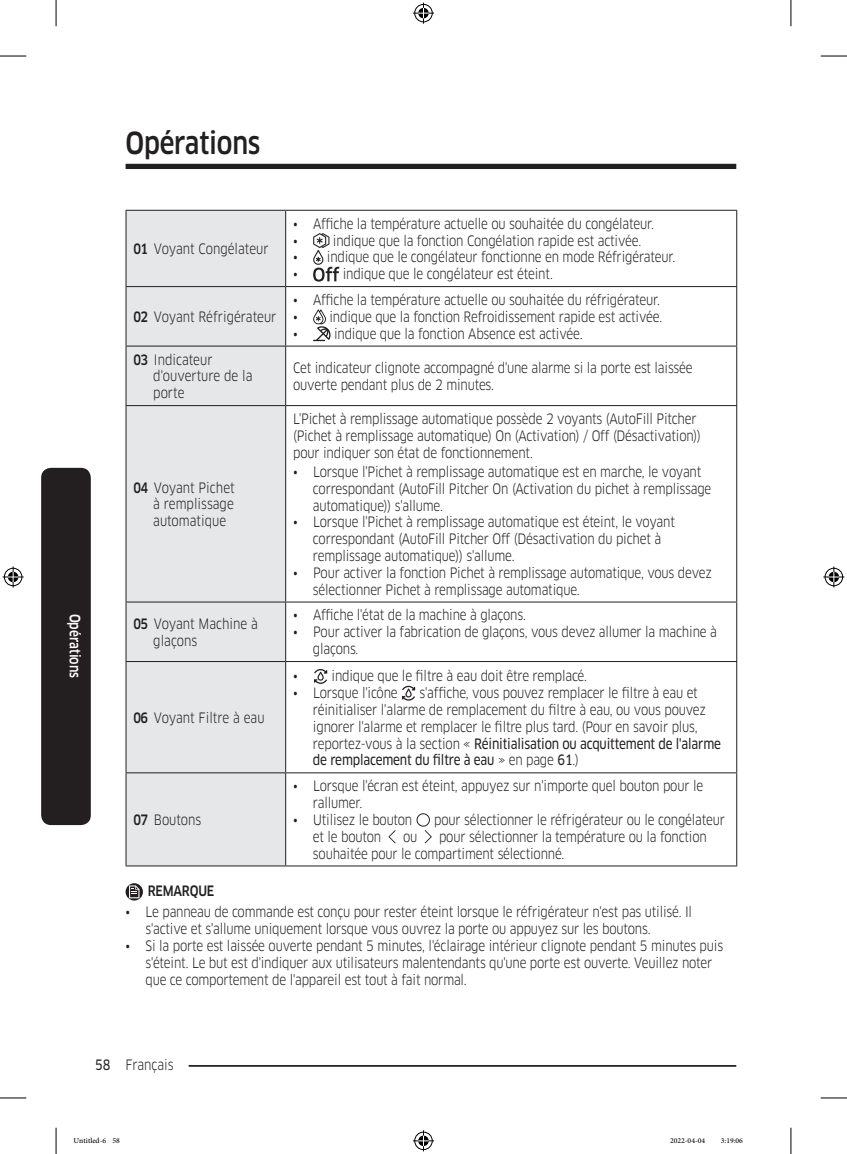
<style>
.page{position:relative;width:847px;height:1154px;background:#fff}
.page>*{position:absolute;margin:0;border:0;box-sizing:border-box;transform-origin:0 0}
.t1{font:500 29.75px "Samsung Clan Pro";letter-spacing:-.01em;color:#231f20;scale:.85 1}
.t2{font:14px/16.8px "Samsung Clan Pro";letter-spacing:-.015em;color:#231f20;scale:.85 1}
.Sidebar{font:500 14px "Samsung Clan Pro";color:#fff;scale:.85 1}
.DL_DT_Icon{font:500 14px "Samsung Clan Pro";letter-spacing:-.015em;color:#231f20;scale:.85 1}
.t3{font:10.5px "Adobe Arabic";color:#000}
.s1{font-weight:500}
.s2{font-family:"Samsung Clan Pro News"}
</style>
<div class="page">
<div style="left:125px;top:164px;width:611px;height:5px;background:#231f20"></div>
<hr style="left:125px;top:1065px;width:611px;height:2px;background:#231f20">
<div style="left:111px;top:1055px;width:78px;height:17px;background:#fff"></div>
<div style="left:41px;top:468px;width:50px;height:357px;background:#231f20;border-radius:10px"></div>
<div style="left:126px;top:211px;width:159px;height:654px;background:#e6e7e9"></div>
<hr style="left:125px;top:210px;width:160px;height:1px;background:#231f20">
<hr style="left:125px;top:211px;width:1px;height:75px;background:#231f20">
<hr style="left:285px;top:210px;width:451px;height:1px;background:#231f20">
<hr style="left:285px;top:211px;width:1px;height:75px;background:#231f20">
<hr style="left:736px;top:211px;width:1px;height:75px;background:#231f20">
<hr style="left:125px;top:286px;width:160px;height:1px;background:#231f20">
<hr style="left:125px;top:287px;width:1px;height:59px;background:#231f20">
<hr style="left:285px;top:286px;width:451px;height:1px;background:#231f20">
<hr style="left:285px;top:287px;width:1px;height:59px;background:#231f20">
<hr style="left:736px;top:287px;width:1px;height:59px;background:#231f20">
<hr style="left:125px;top:346px;width:160px;height:1px;background:#231f20">
<hr style="left:125px;top:346px;width:1px;height:59px;background:#231f20">
<hr style="left:285px;top:346px;width:451px;height:1px;background:#231f20">
<hr style="left:285px;top:346px;width:1px;height:59px;background:#231f20">
<hr style="left:736px;top:346px;width:1px;height:59px;background:#231f20">
<hr style="left:125px;top:405px;width:160px;height:1px;background:#231f20">
<hr style="left:125px;top:406px;width:1px;height:195px;background:#231f20">
<hr style="left:285px;top:405px;width:451px;height:1px;background:#231f20">
<hr style="left:285px;top:406px;width:1px;height:195px;background:#231f20">
<hr style="left:736px;top:406px;width:1px;height:195px;background:#231f20">
<hr style="left:125px;top:601px;width:160px;height:1px;background:#231f20">
<hr style="left:125px;top:602px;width:1px;height:59px;background:#231f20">
<hr style="left:285px;top:601px;width:451px;height:1px;background:#231f20">
<hr style="left:285px;top:602px;width:1px;height:59px;background:#231f20">
<hr style="left:736px;top:602px;width:1px;height:59px;background:#231f20">
<hr style="left:125px;top:661px;width:160px;height:1px;background:#231f20">
<hr style="left:125px;top:662px;width:1px;height:110px;background:#231f20">
<hr style="left:285px;top:661px;width:451px;height:1px;background:#231f20">
<hr style="left:285px;top:662px;width:1px;height:110px;background:#231f20">
<hr style="left:736px;top:662px;width:1px;height:110px;background:#231f20">
<hr style="left:125px;top:772px;width:160px;height:1px;background:#231f20">
<hr style="left:125px;top:773px;width:1px;height:92px;background:#231f20">
<hr style="left:285px;top:772px;width:451px;height:1px;background:#231f20">
<hr style="left:285px;top:773px;width:1px;height:92px;background:#231f20">
<hr style="left:736px;top:773px;width:1px;height:92px;background:#231f20">
<hr style="left:125px;top:865px;width:160px;height:1px;background:#231f20">
<hr style="left:285px;top:865px;width:451px;height:1px;background:#231f20">
<svg style="left:313px;top:233px;width:26px;height:49px"></svg>
<svg style="left:313px;top:309px;width:17px;height:32px"></svg>
<svg style="left:314px;top:669px;width:13px;height:15px"></svg>
<svg style="left:402px;top:686px;width:13px;height:15px"></svg>
<svg style="left:388px;top:830px;width:7px;height:13px"></svg>
<svg style="left:416px;top:813px;width:15px;height:30px"></svg>
<svg style="left:125px;top:883px;width:18px;height:17px"></svg>
<svg style="left:129px;top:885px;width:10px;height:13px"></svg>
<svg style="left:0;top:56px;width:26px;height:1px"></svg>
<svg style="left:820px;top:56px;width:26px;height:1px"></svg>
<svg style="left:0;top:1097px;width:26px;height:1px"></svg>
<svg style="left:820px;top:1097px;width:26px;height:1px"></svg>
<svg style="left:56px;top:0;width:1px;height:26px"></svg>
<svg style="left:56px;top:1128px;width:1px;height:26px"></svg>
<svg style="left:790px;top:0;width:1px;height:26px"></svg>
<svg style="left:790px;top:1128px;width:1px;height:26px"></svg>
<svg style="left:413px;top:3px;width:21px;height:21px"></svg>
<svg style="left:413px;top:1130px;width:21px;height:21px"></svg>
<svg style="left:3px;top:566px;width:21px;height:21px"></svg>
<svg style="left:823px;top:566px;width:21px;height:21px"></svg>
<h1 class="t1" style="left:125px;top:125px;width:160px">Opérations</h1>
<p class="t2" style="left:133px;top:240px;width:160px"><span class="s1">01</span> Voyant Congélateur</p>
<p class="t2" style="left:133px;top:308px;width:170px"><span class="s1">02</span> Voyant Réfrigérateur</p>
<p class="t2" style="left:293px;top:215px;width:426px">• Affiche la température actuelle ou souhaitée du congélateur.</p>
<p class="t2" style="left:293px;top:232px;width:7px">•</p>
<p class="t2" style="left:333px;top:232px;width:364px">indique que la fonction Congélation rapide est activée.</p>
<p class="t2" style="left:293px;top:249px;width:451px">• indique que le congélateur fonctionne en mode Réfrigérateur.</p>
<p class="t2" style="left:293px;top:266px;width:7px">•</p>
<p class="t2" style="left:342px;top:266px;width:249px">indique que le congélateur est éteint.</p>
<p class="t2" style="left:293px;top:291px;width:433px">• Affiche la température actuelle ou souhaitée du réfrigérateur.</p>
<p class="t2" style="left:293px;top:308px;width:435px">• indique que la fonction Refroidissement rapide est activée.</p>
<p class="t2" style="left:293px;top:325px;width:7px">•</p>
<p class="t2" style="left:334px;top:325px;width:294px">indique que la fonction Absence est activée.</p>
<p class="t2" style="left:153px;top:351px;width:118px;text-indent:-20px"><span class="s1">03</span> Indicateur d'ouverture de la porte</p>
<p class="t2" style="left:293px;top:359px;width:471px">Cet indicateur clignote accompagné d'une alarme si la porte est laissée ouverte pendant plus de 2 minutes.</p>
<p class="Sidebar" style="left:83px;top:613px;width:77px;rotate:90deg">Opérations</p>
<p class="t2" style="left:153px;top:479px;width:97px;text-align:justify;text-indent:-20px"><span class="s1">04</span> Voyant Pichet à remplissage automatique</p>
<p class="t2" style="left:153px;top:615px;width:125px;text-indent:-20px"><span class="s1">05</span> Voyant Machine à glaçons</p>
<p class="t2" style="left:133px;top:709px;width:156px"><span class="s1">06</span> Voyant Filtre à eau</p>
<p class="t2" style="left:133px;top:811px;width:81px"><span class="s1">07</span> Boutons</p>
<p class="t2" style="left:293px;top:410px;width:481px">L'Pichet à remplissage automatique possède 2 voyants (AutoFill Pitcher (Pichet à remplissage automatique) On (Activation) / Off (Désactivation)) pour indiquer son état de fonctionnement.</p>
<p class="t2" style="left:313px;top:463px;width:470px;text-indent:-20px">• Lorsque l'Pichet à remplissage automatique est en marche, le voyant correspondant (AutoFill Pitcher On (Activation du pichet à remplissage automatique)) s'allume.</p>
<p class="t2" style="left:313px;top:514px;width:427px;text-indent:-20px">• Lorsque l'Pichet à remplissage automatique est éteint, le voyant correspondant (AutoFill Pitcher Off (Désactivation du pichet à remplissage automatique)) s'allume.</p>
<p class="t2" style="left:313px;top:564px;width:470px;text-indent:-20px">• Pour activer la fonction Pichet à remplissage automatique, vous devez sélectionner Pichet à remplissage automatique.</p>
<p class="t2" style="left:293px;top:607px;width:275px">• Affiche l'état de la machine à glaçons.</p>
<p class="t2" style="left:313px;top:624px;width:476px;text-indent:-20px">• Pour activer la fabrication de glaçons, vous devez allumer la machine à glaçons.</p>
<p class="t2" style="left:293px;top:668px;width:347px">• indique que le filtre à eau doit être remplacé.</p>
<p class="t2" style="left:293px;top:685px;width:124px">• Lorsque l'icône</p>
<p class="t2" style="left:313px;top:685px;width:481px;text-indent:106px">s'affiche, vous pouvez remplacer le filtre à eau et réinitialiser l'alarme de remplacement du filtre à eau, ou vous pouvez ignorer l'alarme et remplacer le filtre plus tard. (Pour en savoir plus, reportez-vous à la section « <span class="s2">Réinitialisation ou acquittement de l'alarme de remplacement du filtre à eau</span> » en page <span class="s2">61</span>.)</p>
<p class="t2" style="left:313px;top:778px;width:460px;text-indent:-20px">• Lorsque l'écran est éteint, appuyez sur n'importe quel bouton pour le rallumer.</p>
<p class="t2" style="left:293px;top:811px;width:142px">• Utilisez le bouton</p>
<p class="t2" style="left:434px;top:811px;width:343px">pour sélectionner le réfrigérateur ou le congélateur</p>
<p class="t2" style="left:313px;top:828px;width:82px">et le bouton</p>
<p class="t2" style="left:403px;top:828px;width:18px">ou</p>
<p class="t2" style="left:313px;top:828px;width:464px;text-indent:126px">pour sélectionner la température ou la fonction souhaitée pour le compartiment sélectionné.</p>
<p class="DL_DT_Icon" style="left:148px;top:882px;width:80px">REMARQUE</p>
<p class="t2" style="left:145px;top:904px;width:644px;text-indent:-20px">• Le panneau de commande est conçu pour rester éteint lorsque le réfrigérateur n'est pas utilisé. Il s'active et s'allume uniquement lorsque vous ouvrez la porte ou appuyez sur les boutons.</p>
<p class="t2" style="left:145px;top:937px;width:681px;text-indent:-20px">• Si la porte est laissée ouverte pendant 5 minutes, l'éclairage intérieur clignote pendant 5 minutes puis s'éteint. Le but est d'indiquer aux utilisateurs malentendants qu'une porte est ouverte. Veuillez noter que ce comportement de l'appareil est tout à fait normal.</p>
<p class="t2" style="left:95px;top:1056px;width:94px"><span class="s2">58</span> Français</p>
<p class="t3" style="left:74px;top:1133px;width:48px">Untitled-6 58</p>
<p class="t3" style="left:669px;top:1133px;width:37px">2022-04-04</p>
<p class="t3" style="left:720px;top:1133px;width:24px">3:19:06</p>
</div>
